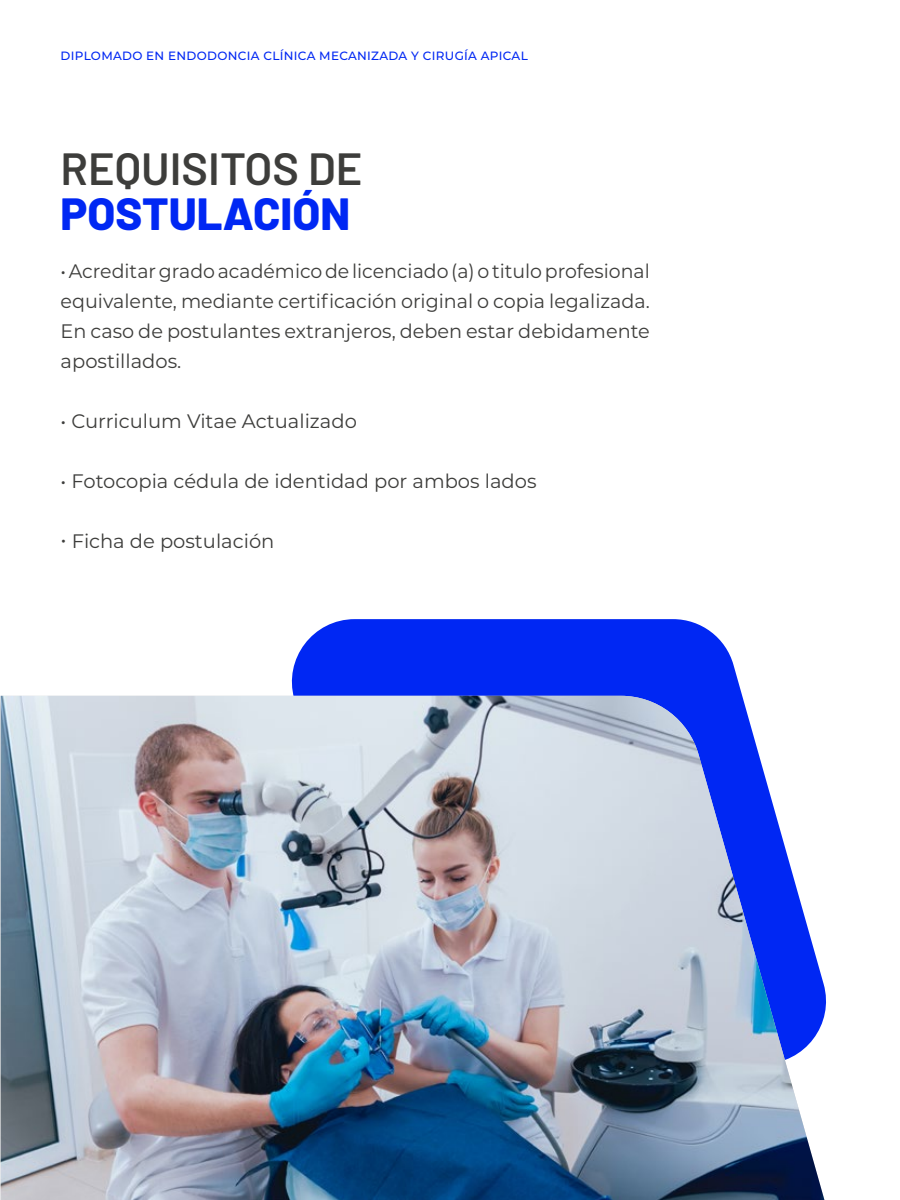
<style>
.page{position:relative;width:900px;height:1200px;background:#fff}
.page>*{position:absolute;margin:0;border:0;box-sizing:border-box;transform-origin:0 0}
.t1{font:600 45px "Barlow";color:#3d3d3b}
.t2{font:800 45px "Barlow";color:#0027f3}
.t3{font:19.5px/30px "Montserrat";color:#3d3d3b;text-align:justify}
.t4{font:500 12px "Montserrat";letter-spacing:.025em;color:#0027f3}
</style>
<div class="page">
<svg style="left:283px;top:619px;width:460px;height:77px;background:#1539f3"></svg>
<img style="left:1px;top:696px;width:823px;height:504px">
<p class="t4" style="left:61px;top:47px;width:469px">DIPLOMADO EN ENDODONCIA CLÍNICA MECANIZADA Y CIRUGÍA APICAL</p>
<h1 class="t1" style="left:61px;top:136px;width:303px">REQUISITOS DE</h1>
<h1 class="t2" style="left:61px;top:180px;width:291px">POSTULACIÓN</h1>
<p class="t3" style="left:61px;top:255px;width:591px">• Acreditar grado académico de licenciado (a) o titulo profesional equivalente, mediante certificación original o copia legalizada.<br>En caso de postulantes extranjeros, deben estar debidamente apostillados.</p>
<p class="t3" style="left:61px;top:405px;width:298px">• Curriculum Vitae Actualizado</p>
<p class="t3" style="left:61px;top:465px;width:477px">• Fotocopia cédula de identidad por ambos lados</p>
<p class="t3" style="left:61px;top:525px;width:215px">• Ficha de postulación</p>
</div>
